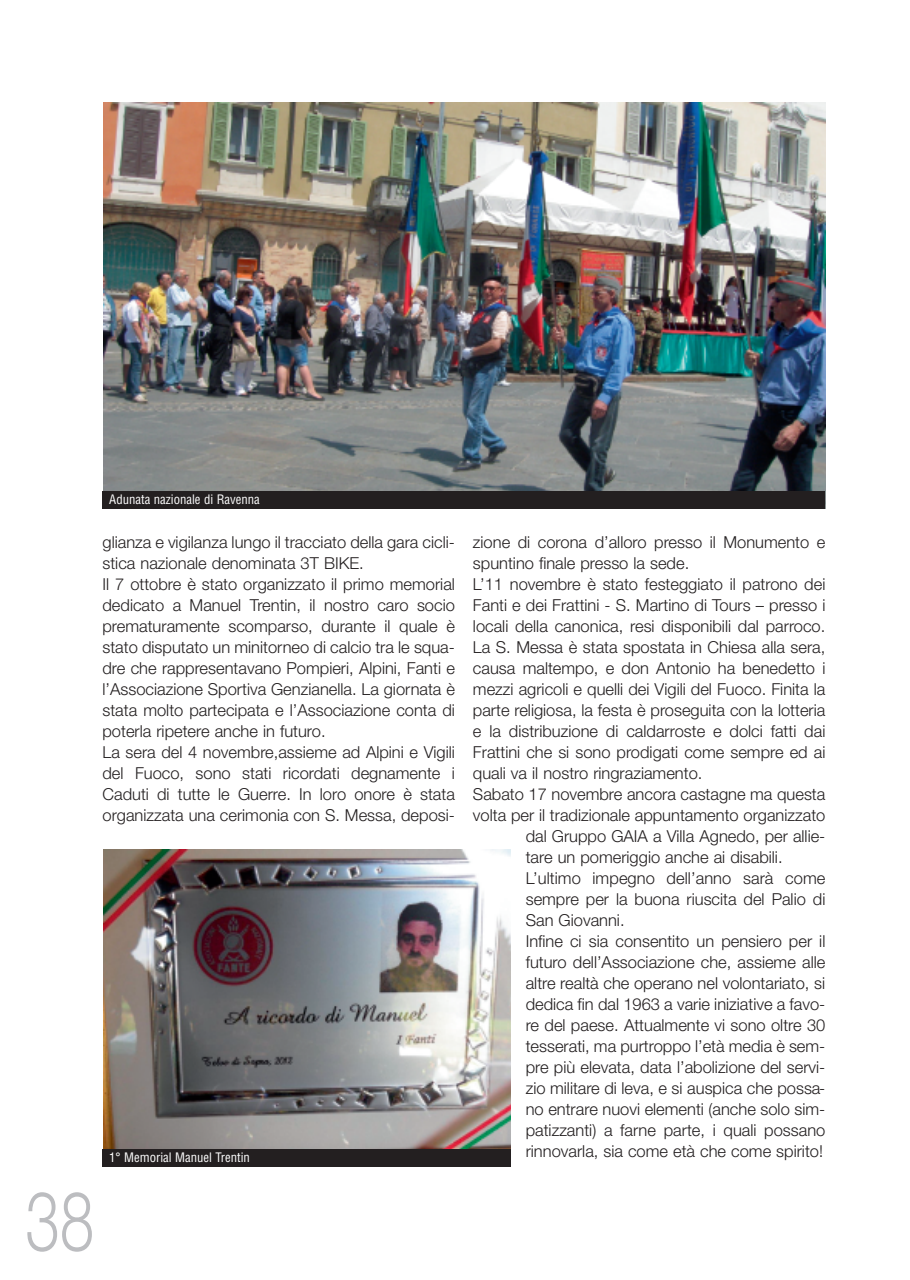
<style>
.page{position:relative;width:910px;height:1280px;background:#fff}
.page>*{position:absolute;margin:0;border:0;box-sizing:border-box;transform-origin:0 0}
.t1{font:300 82.5px "Helvetica Neue";color:#bcbdc0;scale:.75 1}
.t2{font:300 16.5px/21px "Helvetica Neue";color:#231f20}
.t3{font:condensed 12.75px "Helvetica";color:#fff}
</style>
<div class="page">
<img style="left:103px;top:850px;width:408px;height:300px">
<div style="left:102px;top:1150px;width:409px;height:17px;background:#231f20"></div>
<img style="left:103px;top:102px;width:722px;height:390px">
<div style="left:102px;top:492px;width:723px;height:17px;background:#231f20"></div>
<p class="t3" style="left:109px;top:491px;width:152px">Adunata nazionale di Ravenna</p>
<p class="t2" style="left:102px;top:531px;width:354px">glianza e vigilanza lungo il tracciato della gara cicli&shy;stica nazionale denominata 3T BIKE.<br>Il 7 ottobre è stato organizzato il primo memorial dedicato a Manuel Trentin, il nostro caro socio prematuramente scomparso, durante il quale è stato disputato un minitorneo di calcio tra le squa&shy;dre che rappresentavano Pompieri, Alpini, Fanti e l’Associazione Sportiva Genzianella. La giornata è stata molto partecipata e l’Associazione conta di poterla ripetere anche in futuro.<br>La sera del 4 novembre,assieme ad Alpini e Vigili del Fuoco, sono stati ricordati degnamente i Caduti di tutte le Guerre. In loro onore è stata organizzata una cerimonia con S. Messa, deposi-</p>
<p class="t2" style="left:473px;top:531px;width:354px">zione di corona d’alloro presso il Monumento e</p>
<p class="t2" style="left:473px;top:552px;width:218px">spuntino finale presso la sede.</p>
<p class="t2" style="left:473px;top:573px;width:354px">L’11 novembre è stato festeggiato il patrono dei</p>
<p class="t2" style="left:473px;top:594px;width:354px">Fanti e dei Frattini - S. Martino di Tours – presso i</p>
<p class="t2" style="left:473px;top:615px;width:354px">locali della canonica, resi disponibili dal parroco.</p>
<p class="t2" style="left:473px;top:636px;width:354px">La S. Messa è stata spostata in Chiesa alla sera,</p>
<p class="t2" style="left:473px;top:657px;width:354px">causa maltempo, e don Antonio ha benedetto i</p>
<p class="t2" style="left:473px;top:678px;width:354px">mezzi agricoli e quelli dei Vigili del Fuoco. Finita la</p>
<p class="t2" style="left:473px;top:699px;width:354px">parte religiosa, la festa è proseguita con la lotteria</p>
<p class="t2" style="left:473px;top:720px;width:354px">e la distribuzione di caldarroste e dolci fatti dai</p>
<p class="t2" style="left:473px;top:741px;width:354px">Frattini che si sono prodigati come sempre ed ai</p>
<p class="t2" style="left:473px;top:762px;width:231px">quali va il nostro ringraziamento.</p>
<p class="t2" style="left:473px;top:783px;width:354px">Sabato 17 novembre ancora castagne ma questa</p>
<p class="t2" style="left:473px;top:804px;width:354px">volta per il tradizionale appuntamento organizzato</p>
<p class="t2" style="left:526px;top:825px;width:301px">dal Gruppo GAIA a Villa Agnedo, per allie-</p>
<p class="t2" style="left:526px;top:846px;width:258px">tare un pomeriggio anche ai disabili.</p>
<p class="t2" style="left:526px;top:867px;width:301px">L’ultimo impegno dell’anno sarà come</p>
<p class="t2" style="left:526px;top:888px;width:301px">sempre per la buona riuscita del Palio di</p>
<p class="t2" style="left:526px;top:909px;width:100px">San Giovanni.</p>
<p class="t2" style="left:526px;top:930px;width:301px">Infine ci sia consentito un pensiero per il</p>
<p class="t2" style="left:526px;top:951px;width:301px">futuro dell’Associazione che, assieme alle</p>
<p class="t2" style="left:526px;top:972px;width:301px">altre realtà che operano nel volontariato, si</p>
<p class="t2" style="left:526px;top:993px;width:301px">dedica fin dal 1963 a varie iniziative a favo-</p>
<p class="t2" style="left:526px;top:1014px;width:301px">re del paese. Attualmente vi sono oltre 30</p>
<p class="t2" style="left:526px;top:1035px;width:301px">tesserati, ma purtroppo l’età media è sem-</p>
<p class="t2" style="left:526px;top:1056px;width:301px">pre più elevata, data l’abolizione del servi-</p>
<p class="t2" style="left:526px;top:1077px;width:301px">zio militare di leva, e si auspica che possa-</p>
<p class="t2" style="left:526px;top:1098px;width:301px">no entrare nuovi elementi (anche solo sim-</p>
<p class="t2" style="left:526px;top:1119px;width:301px">patizzanti) a farne parte, i quali possano</p>
<p class="t2" style="left:526px;top:1140px;width:299px">rinnovarla, sia come età che come spirito!</p>
<p class="t3" style="left:109px;top:1149px;width:142px">1° Memorial Manuel Trentin</p>
<h1 class="t1" style="left:25px;top:1171px;width:93px">38</h1>
</div>
